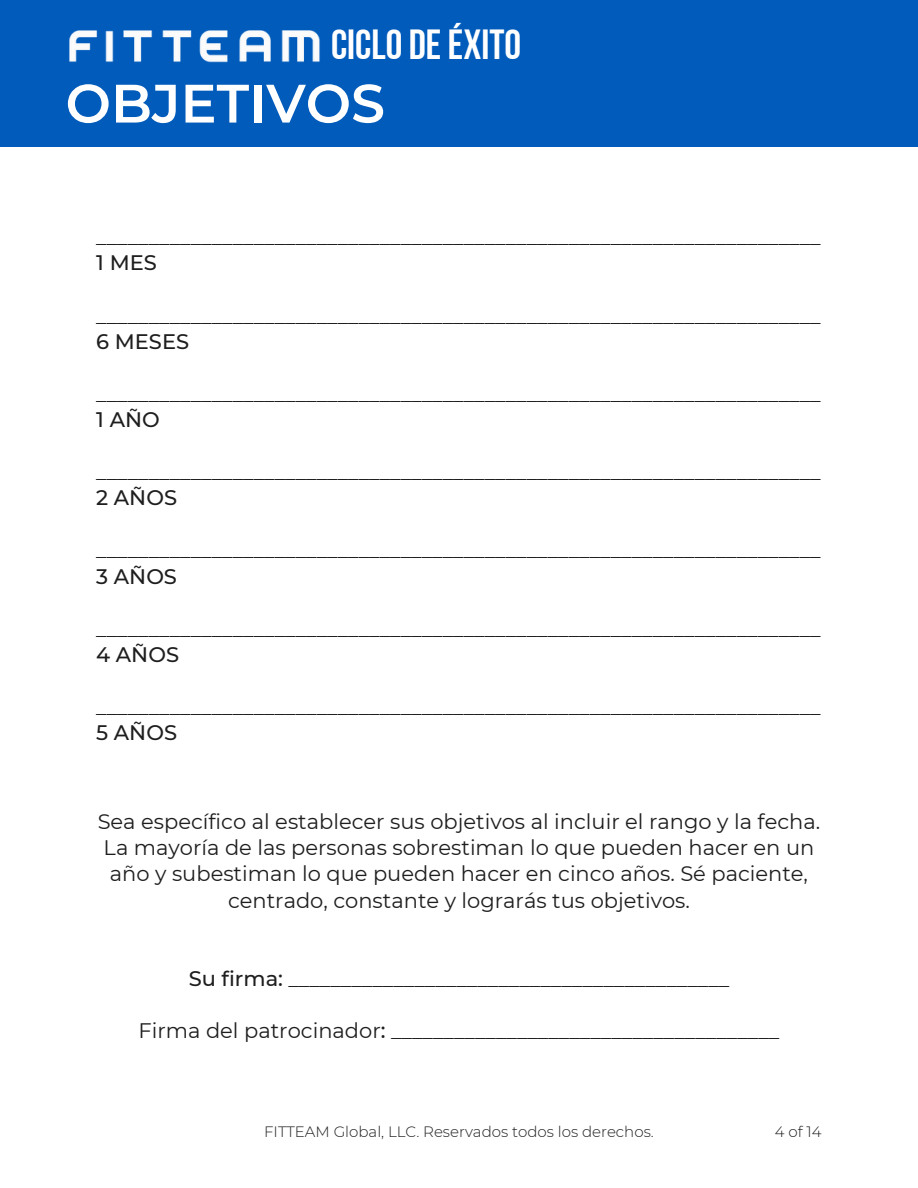
<style>
.page{position:relative;width:918px;height:1188px;background:#fff}
.page>*{position:absolute;margin:0;border:0;box-sizing:border-box;transform-origin:0 0}
.t1{font:600 54px "Montserrat";color:#fff}
.t2{font:42px "Bebas Neue Cyrillic";color:#fff}
.t3{font:21px/26.1px "Montserrat";color:#1e1e1e;text-align:center}
.t4{font:500 21px "Montserrat";color:#1e1e1e}
.t5{font:300 15px "Montserrat";color:#1e1e1e}
.s1{font-weight:500}
</style>
<div class="page">
<div style="left:0;top:0;width:918px;height:146px;background:#005bbb"></div>
<img style="left:69px;top:30px;width:251px;height:33px">
<h2 class="t2" style="left:331px;top:27px;width:192px">CICLO DEÉXITO</h2>
<h1 class="t1" style="left:66px;top:70px;width:321px">OBJETIVOS</h1>
<p class="t3" style="left:96px;top:224px;width:726px">_____________________________________________________________________</p>
<p class="t4" style="left:96px;top:250px;width:62px">1 MES</p>
<p class="t3" style="left:96px;top:302px;width:726px">_____________________________________________________________________</p>
<p class="t4" style="left:96px;top:328px;width:94px">6 MESES</p>
<p class="t3" style="left:96px;top:380px;width:726px">_____________________________________________________________________</p>
<p class="t4" style="left:96px;top:407px;width:65px">1 AÑO</p>
<p class="t3" style="left:96px;top:459px;width:726px">_____________________________________________________________________</p>
<p class="t4" style="left:96px;top:485px;width:82px">2 AÑOS</p>
<p class="t3" style="left:96px;top:537px;width:726px">_____________________________________________________________________</p>
<p class="t4" style="left:96px;top:563px;width:82px">3 AÑOS</p>
<p class="t3" style="left:96px;top:615px;width:726px">_____________________________________________________________________</p>
<p class="t4" style="left:96px;top:642px;width:84px">4 AÑOS</p>
<p class="t3" style="left:96px;top:694px;width:726px">_____________________________________________________________________</p>
<p class="t4" style="left:96px;top:720px;width:82px">5 AÑOS</p>
<p class="t3" style="left:98px;top:809px;width:724px">Sea específico al establecer sus objetivos al incluir el rango y la fecha.<br>La mayoría de las personas sobrestiman lo que pueden hacer en un año y subestiman lo que pueden hacer en cinco años. Sé paciente, centrado, constante y lograrás tus objetivos.</p>
<p class="t3" style="left:189px;top:965px;width:542px"><span class="s1">Su firma:</span> __________________________________________</p>
<p class="t3" style="left:139px;top:1017px;width:642px">Firma del patrocinador<span class="s1">:</span> _____________________________________</p>
<p class="t5" style="left:264px;top:1123px;width:391px">FITTEAM Global, LLC. Reservados todos los derechos.</p>
<p class="t5" style="left:775px;top:1123px;width:48px">4 of 14</p>
</div>
